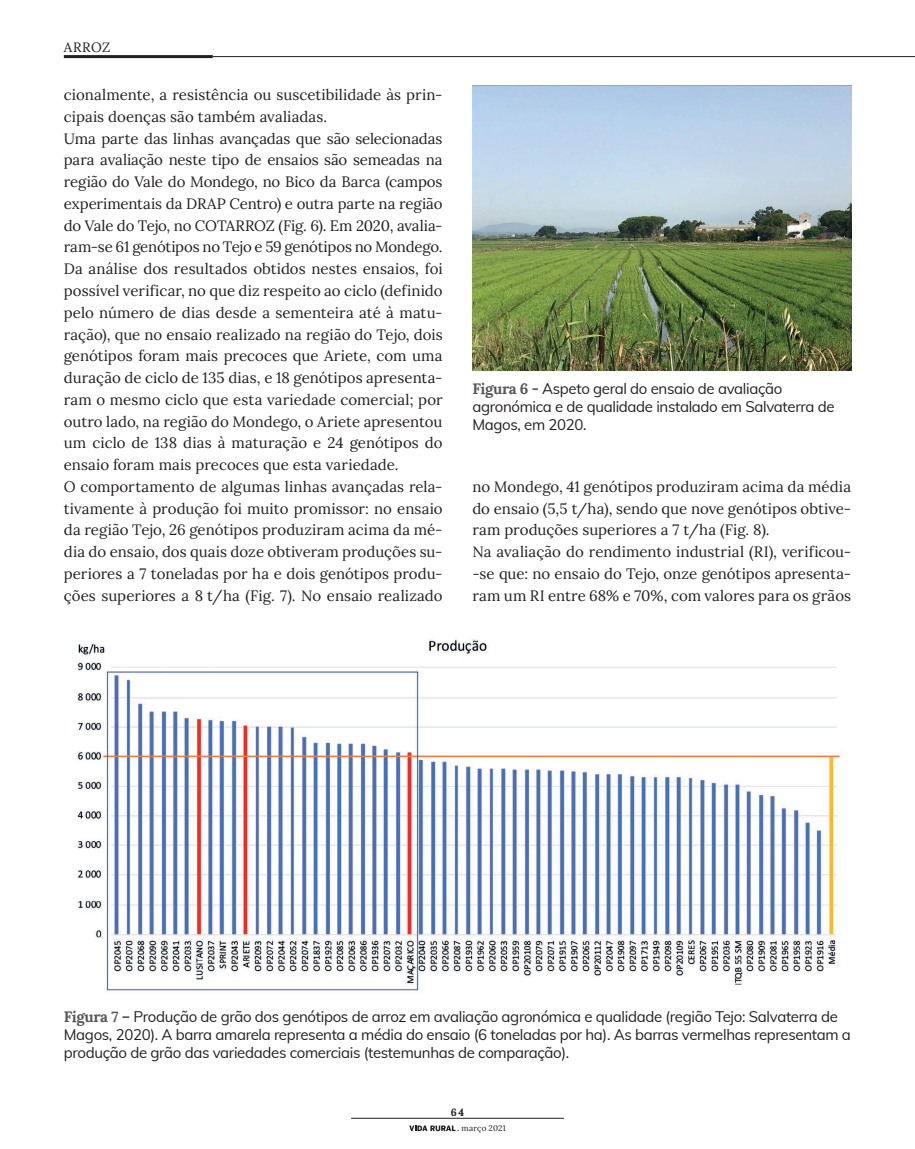
<style>
.page{position:relative;width:915px;height:1149px;background:#fff}
.page>*{position:absolute;margin:0;border:0;box-sizing:border-box;transform-origin:0 0}
.t1{font:15px/21.8px "Lora";color:#231f20}
.t2{font:15px/18px "Muli";letter-spacing:-.02em;color:#231f20}
.t3{font:13.5px "Lora";letter-spacing:.04em;color:#231f20}
.t4{font:700 10.5px "Lora";color:#231f20}
.t5{font:8.1px "Lora";letter-spacing:.02em;color:#231f20}
.s1{font-family:"Lora";font-weight:700;color:#57585a}
.s2{font-family:"Poynter Text Roman Two"}
</style>
<div class="page">
<hr style="left:213px;top:56px;width:701px;height:1px;background:#231f20">
<svg style="left:409px;top:1125px;width:46px;height:5px"></svg>
<hr style="left:64px;top:55px;width:149px;height:3px;background:#231f20">
<hr style="left:351px;top:1117px;width:212px;height:1px;background:#231f20">
<img style="left:472px;top:85px;width:378px;height:285px">
<img style="left:76px;top:639px;width:765px;height:355px">
<p class="t3" style="left:64px;top:37px;width:48px">ARROZ</p>
<p class="t1" style="left:64px;top:83px;width:380px">cionalmente, a resistência ou suscetibilidade às prin&shy;cipais doenças são também avaliadas.<br>Uma parte das linhas avançadas que são selecionadas para avaliação neste tipo de ensaios são semeadas na região do Vale do Mondego, no Bico da Barca (campos experimentais da DRAP Centro) e outra parte na região do Vale do Tejo, no COTARROZ (Fig. 6). Em 2020, avalia&shy;ram-se 61 genótipos no Tejo e 59 genótipos no Mondego.<br>Da análise dos resultados obtidos nestes ensaios, foi possível verificar, no que diz respeito ao ciclo (definido pelo número de dias desde a sementeira até à matu&shy;ração), que no ensaio realizado na região do Tejo, dois genótipos foram mais precoces que Ariete, com uma duração de ciclo de 135 dias, e 18 genótipos apresenta&shy;ram o mesmo ciclo que esta variedade comercial; por outro lado, na região do Mondego, o Ariete apresentou um ciclo de 138 dias à maturação e 24 genótipos do ensaio foram mais precoces que esta variedade.<br>O comportamento de algumas linhas avançadas rela&shy;tivamente à produção foi muito promissor: no ensaio da região Tejo, 26 genótipos produziram acima da mé&shy;dia do ensaio, dos quais doze obtiveram produções su&shy;periores a 7 toneladas por ha e dois genótipos produ&shy;ções superiores a 8 t/ha (Fig. 7). No ensaio realizado</p>
<p class="t2" style="left:472px;top:378px;width:363px"><span class="s1">Figura 6 -</span> Aspeto geral do ensaio de avaliação agronómica e de qualidade instalado em Salvaterra de<br>Magos, em 2020.</p>
<p class="t1" style="left:472px;top:474px;width:380px">no Mondego, 41 genótipos produziram acima da média do ensaio (5,5 t/ha), sendo que nove genótipos obtive&shy;ram produções superiores a 7 t/ha (Fig. 8).<br>Na avaliação do rendimento industrial (RI), verificou--se que: no ensaio do Tejo, onze genótipos apresenta&shy;ram um RI entre 68% e 70%, com valores para os grãos</p>
<p class="t2" style="left:64px;top:1006px;width:788px"><span class="s1">Figura 7 –</span> Produção de grão dos genótipos de arroz em avaliação agronómica e qualidade (região Tejo: Salvaterra de<br>Magos, 2020). A barra amarela representa a média do ensaio (6 toneladas por ha). As barras vermelhas representam a produção de grão das variedades comerciais (testemunhas de comparação).</p>
<p class="t4" style="left:450px;top:1103px;width:15px">64</p>
<p class="t5" style="left:457px;top:1121px;width:50px"><span class="s2">.</span> março 2021</p>
</div>
